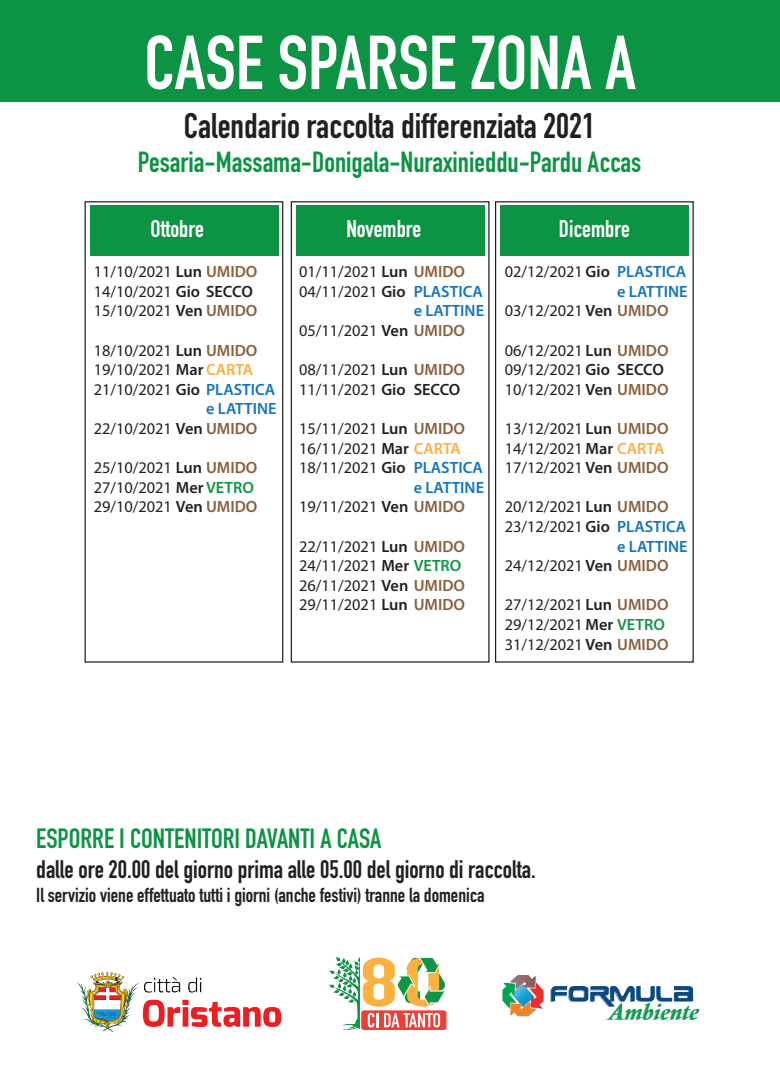
<style>
.page{position:relative;width:780px;height:1088px;background:#fff}
.page>*{position:absolute;margin:0;border:0;box-sizing:border-box;transform-origin:0 0}
.t1{font:700 75px "DIN Condensed";color:#fff}
.t2{font:700 35px "DIN Condensed";color:#231f20}
.t3{font:700 28.75px "DIN Condensed";color:#0d9344}
.t4{font:700 27.5px "DIN Condensed";color:#0d9344}
.t5{font:700 25px "DIN Condensed";color:#231f20}
.t6{font:700 23.75px "DIN Condensed";color:#fff}
.t7{font:700 20px "DIN Condensed";color:#231f20}
.t8{font:16.38px/19.6px "Myriad Pro";color:#231f20}
.t9{font:600 16.38px "Myriad Pro";color:#1375bc}
.s1{font-weight:600}
.s2{font-weight:600;color:#8a5e3c}
.s3{font-weight:600;color:#fbb040}
.s4{font-weight:600;color:#1375bc}
.s5{font-weight:600;color:#139547}
</style>
<div class="page">
<div style="left:0;top:0;width:780px;height:101px;background:#0d9344"></div>
<div style="left:90px;top:205px;width:188px;height:50px;background:#0d9344"></div>
<div style="left:84px;top:201px;width:199px;height:462px;border:1px solid #231f20"></div>
<div style="left:296px;top:205px;width:188px;height:50px;background:#0d9344"></div>
<div style="left:291px;top:201px;width:198px;height:462px;border:1px solid #231f20"></div>
<div style="left:500px;top:205px;width:188px;height:50px;background:#0d9344"></div>
<div style="left:495px;top:201px;width:198px;height:462px;border:1px solid #231f20"></div>
<img style="left:329px;top:957px;width:30px;height:73px">
<div style="left:361px;top:1010px;width:85px;height:20px;background:linear-gradient(to right,#ee3f35,#ee3f35);border-radius:3px"></div>
<svg style="left:363px;top:957px;width:84px;height:70px"></svg>
<img style="left:77px;top:972px;width:205px;height:60px">
<img style="left:502px;top:975px;width:198px;height:45px">
<h1 class="t1" style="left:144px;top:36px;width:493px">CASE SPARSE ZONA A</h1>
<h2 class="t2" style="left:184px;top:113px;width:413px">Calendario raccolta differenziata 2021</h2>
<h3 class="t3" style="left:138px;top:152px;width:505px">Pesaria-Massama-Donigala-Nuraxinieddu-Pardu Accas</h3>
<h3 class="t6" style="left:151px;top:220px;width:55px">Ottobre</h3>
<p class="t8" style="left:94px;top:262px;width:165px">11/10/2021 <span class="s1">Lun</span> <span class="s2">UMIDO<br></span>14/10/2021 <span class="s1">Gio SECCO<br></span>15/10/2021 <span class="s1">Ven</span> <span class="s2">UMIDO</span></p>
<p class="t8" style="left:94px;top:340px;width:183px">18/10/2021 <span class="s1">Lun</span> <span class="s2">UMIDO<br></span>19/10/2021 <span class="s1">Mar</span> <span class="s3">CARTA<br></span>21/10/2021 <span class="s1">Gio</span> <span class="s4">PLASTICA</span></p>
<p class="t8" style="left:94px;top:418px;width:165px">22/10/2021 <span class="s1">Ven</span> <span class="s2">UMIDO</span></p>
<p class="t8" style="left:94px;top:458px;width:165px">25/10/2021 <span class="s1">Lun</span> <span class="s2">UMIDO<br></span>27/10/2021 <span class="s1">Mer</span><span class="s5">VETRO<br></span>29/10/2021 <span class="s1">Ven</span> <span class="s2">UMIDO</span></p>
<p class="t9" style="left:206px;top:398px;width:72px">e LATTINE</p>
<h3 class="t6" style="left:346px;top:220px;width:76px">Novembre</h3>
<p class="t8" style="left:299px;top:262px;width:167px">01/11/2021 <span class="s1">Lun</span> <span class="s2">UMIDO</span></p>
<p class="t9" style="left:413px;top:281px;width:71px">PLASTICA</p>
<p class="t9" style="left:413px;top:300px;width:72px">e LATTINE</p>
<p class="t8" style="left:299px;top:320px;width:167px">05/11/2021 <span class="s1">Ven</span> <span class="s2">UMIDO</span></p>
<p class="t8" style="left:299px;top:360px;width:167px;text-align:right">08/11/2021 <span class="s1">Lun</span> <span class="s2">UMIDO<br></span><span class="s1">SECCO</span></p>
<p class="t8" style="left:299px;top:418px;width:167px">15/11/2021 <span class="s1">Lun</span> <span class="s2">UMIDO</span></p>
<p class="t8" style="left:299px;top:438px;width:163px">16/11/2021 <span class="s1">Mar</span> <span class="s3">CARTA</span></p>
<p class="t9" style="left:413px;top:457px;width:71px">PLASTICA</p>
<p class="t9" style="left:413px;top:477px;width:72px">e LATTINE</p>
<p class="t8" style="left:299px;top:497px;width:167px">19/11/2021 <span class="s1">Ven</span> <span class="s2">UMIDO</span></p>
<p class="t8" style="left:299px;top:536px;width:167px">22/11/2021 <span class="s1">Lun</span> <span class="s2">UMIDO<br></span>24/11/2021 <span class="s1">Mer</span> <span class="s5">VETRO<br></span>26/11/2021 <span class="s1">Ven</span> <span class="s2">UMIDO<br></span>29/11/2021 <span class="s1">Lun</span> <span class="s2">UMIDO</span></p>
<p class="t8" style="left:299px;top:281px;width:108px">04/11/2021 <span class="s1">Gio</span></p>
<p class="t8" style="left:299px;top:379px;width:108px">11/11/2021 <span class="s1">Gio</span></p>
<p class="t8" style="left:299px;top:458px;width:108px">18/11/2021 <span class="s1">Gio</span></p>
<h3 class="t6" style="left:559px;top:220px;width:72px">Dicembre</h3>
<p class="t8" style="left:504px;top:262px;width:183px">02/12/2021 <span class="s1">Gio</span> <span class="s4">PLASTICA</span></p>
<p class="t9" style="left:617px;top:281px;width:72px">e LATTINE</p>
<p class="t8" style="left:504px;top:301px;width:165px">03/12/2021 <span class="s1">Ven</span> <span class="s2">UMIDO</span></p>
<p class="t8" style="left:504px;top:340px;width:165px">06/12/2021 <span class="s1">Lun</span> <span class="s2">UMIDO<br></span>09/12/2021 <span class="s1">Gio SECCO<br></span>10/12/2021 <span class="s1">Ven</span> <span class="s2">UMIDO</span></p>
<p class="t8" style="left:504px;top:418px;width:165px">13/12/2021 <span class="s1">Lun</span> <span class="s2">UMIDO<br></span>14/12/2021 <span class="s1">Mar</span> <span class="s3">CARTA<br></span>17/12/2021 <span class="s1">Ven</span> <span class="s2">UMIDO</span></p>
<p class="t8" style="left:504px;top:497px;width:165px">20/12/2021 <span class="s1">Lun</span> <span class="s2">UMIDO</span></p>
<p class="t8" style="left:504px;top:516px;width:183px">23/12/2021 <span class="s1">Gio</span> <span class="s4">PLASTICA</span></p>
<p class="t9" style="left:617px;top:536px;width:72px">e LATTINE</p>
<p class="t8" style="left:504px;top:556px;width:165px">24/12/2021 <span class="s1">Ven</span> <span class="s2">UMIDO</span></p>
<p class="t8" style="left:504px;top:595px;width:165px">27/12/2021 <span class="s1">Lun</span> <span class="s2">UMIDO<br></span>29/12/2021 <span class="s1">Mer</span> <span class="s5">VETRO<br></span>31/12/2021 <span class="s1">Ven</span> <span class="s2">UMIDO</span></p>
<h3 class="t4" style="left:36px;top:828px;width:346px">ESPORRE I CONTENITORI DAVANTI A CASA</h3>
<h3 class="t5" style="left:36px;top:860px;width:501px">dalle ore 20.00 del giorno prima alle 05.00 del giorno di raccolta.</h3>
<p class="t7" style="left:36px;top:887px;width:450px">Il servizio viene effettuato tutti i giorni (anche festivi) tranne la domenica</p>
</div>
